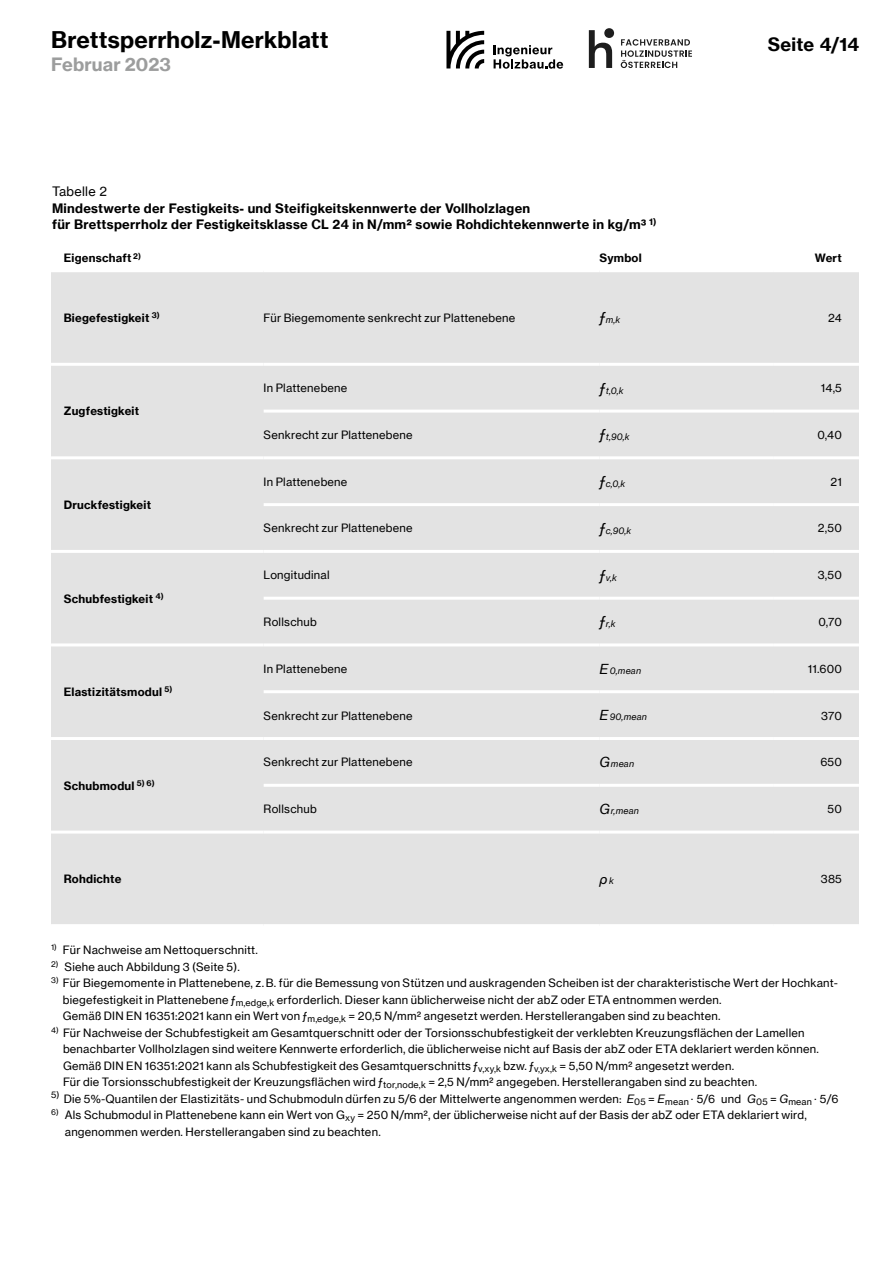
<style>
.page{position:relative;width:893px;height:1263px;background:#fff}
.page>*{position:absolute;margin:0;border:0;box-sizing:border-box;transform-origin:0 0}
.t1{font:22.5px "N Haas Grotesk TX Pro 75 Bd";letter-spacing:.01em;color:#000}
.t2{font:18px "N Haas Grotesk TX Pro 75 Bd";letter-spacing:.005em;color:#9c9d9d}
.t3{font:18px "N Haas Grotesk TX Pro 75 Bd";letter-spacing:.01em;color:#000}
.IHB_2019_Tabelle___D{font:italic 13.5px "Frutiger Neue IDH";color:#000}
.IHB_2019_Fließ_8_5_1{font:12.75px/16.5px "N Haas Grotesk TX Pro 75 Bd";letter-spacing:.02em;color:#000}
.IHB_2019_Fließ_8_5_1-2{font:12.75px "N Haas Grotesk TX Pro 55 Rg";letter-spacing:.02em;color:#000}
.IHB_2019_Tabelle___D-2{font:11.25px/16.5px "N Haas Grotesk TX Pro 55 Rg";letter-spacing:.02em;color:#000}
.IHB_2019_Tabelle___D-3{font:11.25px "N Haas Grotesk TX Pro 75 Bd";letter-spacing:.02em;color:#000}
.IHB_2019_Tabelle___D-4{font:9px "N Haas Grotesk TX Pro 56 It";letter-spacing:.02em;color:#000}
.s1{font-size:15px}
.s2{font-size:13.5px}
.s3{font-family:"N Haas Grotesk TX Pro 56 It";font-style:normal;font-size:9px}
.s4{font-family:"N Haas Grotesk TX Pro 56 It"}
</style>
<div class="page">
<svg style="left:446px;top:31px;width:38px;height:37px"></svg>
<svg style="left:494px;top:45px;width:69px;height:24px"></svg>
<svg style="left:589px;top:30px;width:23px;height:38px"></svg>
<div style="left:604px;top:28px;width:10px;height:10px;background:#1d1d1d;border-radius:50%"></div>
<svg style="left:621px;top:39px;width:71px;height:29px"></svg>
<div style="left:51px;top:272px;width:808px;height:652px;background:#e3e3e3"></div>
<hr style="left:51px;top:363px;width:213px;height:3px;background:#fff">
<hr style="left:264px;top:363px;width:336px;height:3px;background:#fff">
<hr style="left:600px;top:363px;width:174px;height:3px;background:#fff">
<hr style="left:774px;top:363px;width:85px;height:3px;background:#fff">
<hr style="left:264px;top:410px;width:336px;height:3px;background:#fff">
<hr style="left:600px;top:410px;width:174px;height:3px;background:#fff">
<hr style="left:774px;top:410px;width:85px;height:3px;background:#fff">
<hr style="left:51px;top:456px;width:213px;height:3px;background:#fff">
<hr style="left:51px;top:643px;width:213px;height:3px;background:#fff">
<hr style="left:264px;top:456px;width:336px;height:3px;background:#fff">
<hr style="left:600px;top:456px;width:174px;height:3px;background:#fff">
<hr style="left:774px;top:456px;width:85px;height:3px;background:#fff">
<hr style="left:264px;top:503px;width:336px;height:3px;background:#fff">
<hr style="left:600px;top:503px;width:174px;height:3px;background:#fff">
<hr style="left:774px;top:503px;width:85px;height:3px;background:#fff">
<hr style="left:264px;top:690px;width:336px;height:3px;background:#fff">
<hr style="left:600px;top:690px;width:174px;height:3px;background:#fff">
<hr style="left:774px;top:690px;width:85px;height:3px;background:#fff">
<hr style="left:51px;top:550px;width:213px;height:3px;background:#fff">
<hr style="left:51px;top:737px;width:213px;height:3px;background:#fff">
<hr style="left:264px;top:550px;width:336px;height:3px;background:#fff">
<hr style="left:600px;top:550px;width:174px;height:3px;background:#fff">
<hr style="left:774px;top:550px;width:85px;height:3px;background:#fff">
<hr style="left:264px;top:737px;width:336px;height:3px;background:#fff">
<hr style="left:600px;top:737px;width:174px;height:3px;background:#fff">
<hr style="left:774px;top:737px;width:85px;height:3px;background:#fff">
<hr style="left:264px;top:597px;width:336px;height:3px;background:#fff">
<hr style="left:600px;top:597px;width:174px;height:3px;background:#fff">
<hr style="left:774px;top:597px;width:85px;height:3px;background:#fff">
<hr style="left:264px;top:643px;width:336px;height:3px;background:#fff">
<hr style="left:600px;top:643px;width:174px;height:3px;background:#fff">
<hr style="left:774px;top:643px;width:85px;height:3px;background:#fff">
<hr style="left:264px;top:784px;width:336px;height:3px;background:#fff">
<hr style="left:600px;top:784px;width:174px;height:3px;background:#fff">
<hr style="left:774px;top:784px;width:85px;height:3px;background:#fff">
<hr style="left:51px;top:830px;width:213px;height:3px;background:#fff">
<hr style="left:264px;top:830px;width:336px;height:3px;background:#fff">
<hr style="left:600px;top:830px;width:174px;height:3px;background:#fff">
<hr style="left:774px;top:830px;width:85px;height:3px;background:#fff">
<h1 class="t1" style="left:51px;top:26px;width:279px">Brettsperrholz-Merkblatt</h1>
<h2 class="t2" style="left:51px;top:53px;width:121px">Februar 2023</h2>
<h2 class="t3" style="left:768px;top:33px;width:93px">Seite 4/14</h2>
<p class="IHB_2019_Fließ_8_5_1-2" style="left:52px;top:184px;width:57px">Tabelle 2</p>
<p class="IHB_2019_Fließ_8_5_1" style="left:52px;top:200px;width:606px">Mindestwerte der Festigkeits- und Steifigkeitskennwerte der Vollholzlagen<br>für Brettsperrholz der Festigkeitsklasse CL 24 in N/mm² sowie Rohdichtekennwerte in kg/m³ <sup>1)</sup></p>
<p class="IHB_2019_Tabelle___D-3" style="left:64px;top:251px;width:79px">Eigenschaft <sup>2)</sup></p>
<p class="IHB_2019_Tabelle___D-3" style="left:600px;top:251px;width:44px">Symbol</p>
<p class="IHB_2019_Tabelle___D-3" style="left:815px;top:251px;width:29px">Wert</p>
<p class="IHB_2019_Tabelle___D-3" style="left:64px;top:311px;width:97px">Biegefestigkeit <sup>3)</sup></p>
<p class="IHB_2019_Tabelle___D-2" style="left:264px;top:310px;width:253px">Für Biegemomente senkrecht zur Plattenebene</p>
<p class="IHB_2019_Tabelle___D-4" style="left:600px;top:315px;width:22px"><span class="s1">ƒ</span>m,k</p>
<p class="IHB_2019_Tabelle___D-2" style="left:828px;top:310px;width:15px">24</p>
<p class="IHB_2019_Tabelle___D-3" style="left:64px;top:404px;width:77px">Zugfestigkeit</p>
<p class="IHB_2019_Tabelle___D-3" style="left:64px;top:498px;width:89px">Druckfestigkeit</p>
<p class="IHB_2019_Tabelle___D-3" style="left:64px;top:591px;width:101px">Schubfestigkeit <sup>4)</sup></p>
<p class="IHB_2019_Tabelle___D-3" style="left:64px;top:685px;width:110px">Elastizitätsmodul <sup>5)</sup></p>
<p class="IHB_2019_Tabelle___D-3" style="left:64px;top:778px;width:92px">Schubmodul <sup>5)</sup> <sup>6)</sup></p>
<p class="IHB_2019_Tabelle___D-2" style="left:264px;top:380px;width:85px">In Plattenebene</p>
<p class="IHB_2019_Tabelle___D-4" style="left:600px;top:385px;width:26px"><span class="s1">ƒ</span>t,0,k</p>
<p class="IHB_2019_Tabelle___D-2" style="left:821px;top:380px;width:23px">14,5</p>
<p class="IHB_2019_Tabelle___D-2" style="left:264px;top:426px;width:151px">Senkrecht zur Plattenebene</p>
<p class="IHB_2019_Tabelle___D-4" style="left:600px;top:431px;width:32px"><span class="s1">ƒ</span>t,90,k</p>
<p class="IHB_2019_Tabelle___D-2" style="left:817px;top:426px;width:26px">0,40</p>
<p class="IHB_2019_Tabelle___D-2" style="left:264px;top:473px;width:85px">In Plattenebene</p>
<p class="IHB_2019_Tabelle___D-4" style="left:600px;top:478px;width:27px"><span class="s1">ƒ</span>c,0,k</p>
<p class="IHB_2019_Tabelle___D-2" style="left:831px;top:473px;width:13px">21</p>
<p class="IHB_2019_Tabelle___D-2" style="left:264px;top:520px;width:151px">Senkrecht zur Plattenebene</p>
<p class="IHB_2019_Tabelle___D-4" style="left:600px;top:525px;width:33px"><span class="s1">ƒ</span>c,90,k</p>
<p class="IHB_2019_Tabelle___D-2" style="left:818px;top:520px;width:25px">2,50</p>
<p class="IHB_2019_Tabelle___D-2" style="left:264px;top:567px;width:68px">Longitudinal</p>
<p class="IHB_2019_Tabelle___D-4" style="left:600px;top:572px;width:19px"><span class="s1">ƒ</span>v,k</p>
<p class="IHB_2019_Tabelle___D-2" style="left:818px;top:567px;width:26px">3,50</p>
<p class="IHB_2019_Tabelle___D-2" style="left:264px;top:614px;width:55px">Rollschub</p>
<p class="IHB_2019_Tabelle___D-4" style="left:600px;top:619px;width:18px"><span class="s1">ƒ</span>r,k</p>
<p class="IHB_2019_Tabelle___D-2" style="left:818px;top:614px;width:25px">0,70</p>
<p class="IHB_2019_Tabelle___D-2" style="left:264px;top:660px;width:85px">In Plattenebene</p>
<p class="IHB_2019_Tabelle___D-4" style="left:600px;top:665px;width:43px"><span class="s2">E</span> 0,mean</p>
<p class="IHB_2019_Tabelle___D-2" style="left:808px;top:660px;width:36px">11.600</p>
<p class="IHB_2019_Tabelle___D-2" style="left:264px;top:707px;width:151px">Senkrecht zur Plattenebene</p>
<p class="IHB_2019_Tabelle___D-4" style="left:600px;top:712px;width:49px"><span class="s2">E</span> 90,mean</p>
<p class="IHB_2019_Tabelle___D-2" style="left:821px;top:707px;width:22px">370</p>
<p class="IHB_2019_Tabelle___D-2" style="left:264px;top:754px;width:151px">Senkrecht zur Plattenebene</p>
<p class="IHB_2019_Tabelle___D-4" style="left:600px;top:758px;width:36px"><span class="s2">G</span> mean</p>
<p class="IHB_2019_Tabelle___D-2" style="left:820px;top:754px;width:23px">650</p>
<p class="IHB_2019_Tabelle___D-2" style="left:264px;top:801px;width:55px">Rollschub</p>
<p class="IHB_2019_Tabelle___D-4" style="left:600px;top:805px;width:41px"><span class="s2">G</span> r,mean</p>
<p class="IHB_2019_Tabelle___D-2" style="left:828px;top:801px;width:16px">50</p>
<p class="IHB_2019_Tabelle___D-3" style="left:64px;top:872px;width:59px">Rohdichte</p>
<p class="IHB_2019_Tabelle___D" style="left:600px;top:871px;width:16px">ρ<span class="s3">k</span></p>
<p class="IHB_2019_Tabelle___D-2" style="left:821px;top:871px;width:23px">385</p>
<p class="IHB_2019_Tabelle___D-2" style="left:51px;top:942px;width:208px"><sup>1)</sup> Für Nachweise am Nettoquerschnitt.</p>
<p class="IHB_2019_Tabelle___D-2" style="left:51px;top:958px;width:190px"><sup>2)</sup> Siehe auch Abbildung 3 (Seite 5).</p>
<p class="IHB_2019_Tabelle___D-2" style="left:63px;top:975px;width:776px;text-indent:-12px"><sup>3)</sup> Für Biegemomente in Plattenebene, z. B. für die Bemessung von Stützen und auskragenden Scheiben ist der charakteristische Wert der Hochkant&shy;biegefestigkeit in Plattenebene ƒ<sub>m,edge,k</sub> erforderlich. Dieser kann üblicherweise nicht der abZ oder ETA entnommen werden.<br>Gemäß DIN EN 16351:2021 kann ein Wert von ƒ<sub>m,edge,k</sub> = 20,5 N/mm2 angesetzt werden. Herstellerangaben sind zu beachten.</p>
<p class="IHB_2019_Tabelle___D-2" style="left:63px;top:1024px;width:757px;text-indent:-12px"><sup>4)</sup> Für Nachweise der Schubfestigkeit am Gesamtquerschnitt oder der Torsionsschubfestigkeit der verklebten Kreuzungsflächen der Lamellen benachbarter Vollholzlagen sind weitere Kennwerte erforderlich, die üblicherweise nicht auf Basis der abZ oder ETA deklariert werden können.<br>Gemäß DIN EN 16351:2021 kann als Schubfestigkeit des Gesamtquerschnitts ƒ<sub>v,xy,k</sub> bzw. ƒ<sub>v,yx,k</sub> = 5,50 N/mm2 angesetzt werden.<br>Für die Torsionsschubfestigkeit der Kreuzungsflächen wird ƒ<sub>tor,node,k</sub> = 2,5 N/mm2 angegeben. Herstellerangaben sind zu beachten.</p>
<p class="IHB_2019_Tabelle___D-2" style="left:51px;top:1090px;width:789px"><sup>5)</sup> Die 5%-Quantilen der Elastizitäts- und Schubmoduln dürfen zu 5/6 der Mittelwerte angenommen werden: <span class="s4">E</span><sub>05</sub> = <span class="s4">E</span><sub>mean</sub> · 5/6 und <span class="s4">G</span><sub>05</sub> = <span class="s4">G</span><sub>mean</sub> · 5/6</p>
<p class="IHB_2019_Tabelle___D-2" style="left:65px;top:1107px;width:744px;text-indent:-14px"><sup>6)</sup> Als Schubmodul in Plattenebene kann ein Wert von G<sub>xy</sub> = 250 N/mm2, der üblicherweise nicht auf der Basis der abZ oder ETA deklariert wird, angenommen werden. Herstellerangaben sind zu beachten.</p>
</div>
